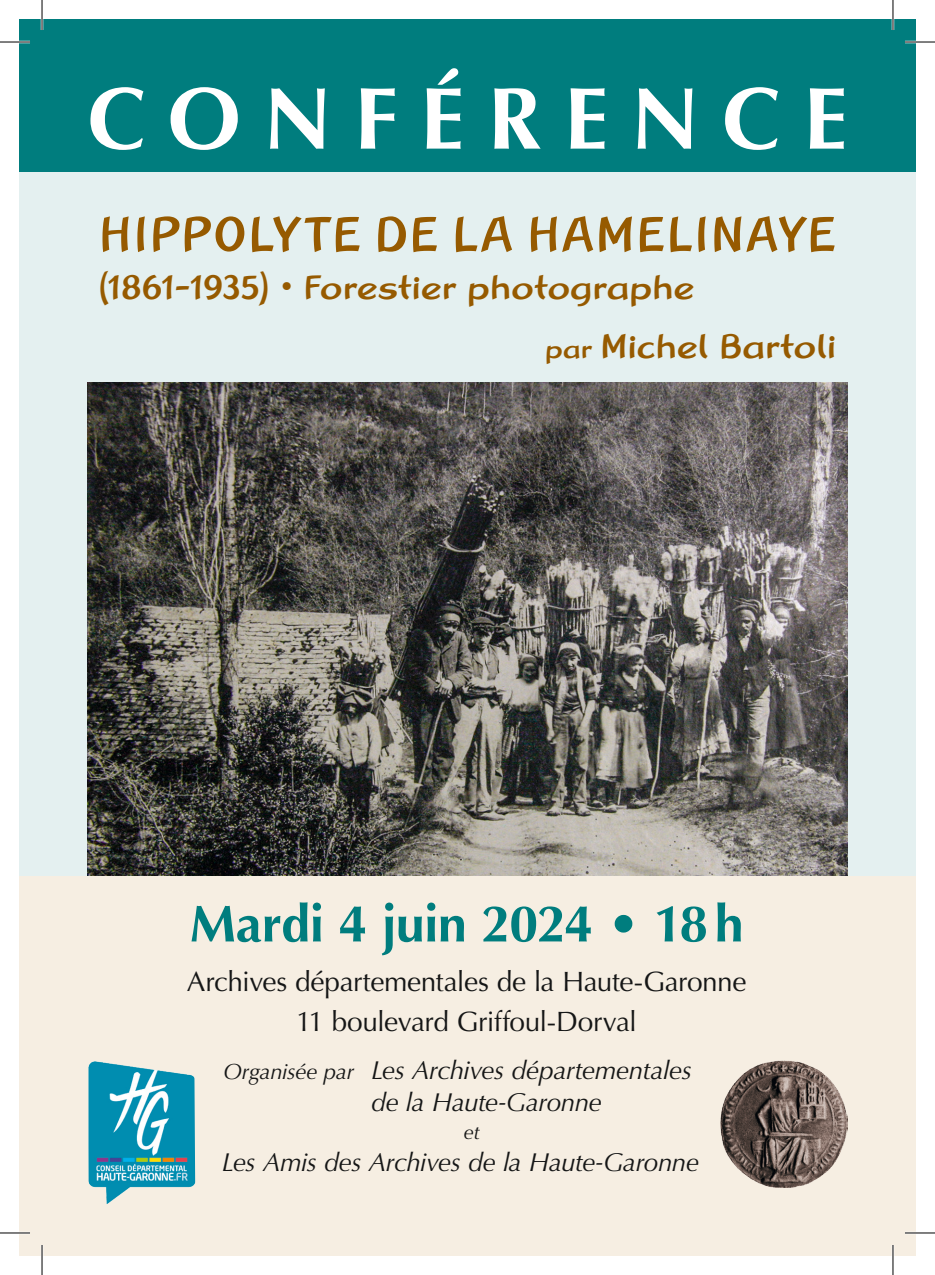
<style>
.page{position:relative;width:935px;height:1275px;background:#fff}
.page>*{position:absolute;margin:0;border:0;box-sizing:border-box;transform-origin:0 0}
.t1{font:700 88px "Optima";letter-spacing:.26em;color:#fff}
.t2{font:500 52px "Linotype Rana";letter-spacing:.035em;color:#965a00}
.t3{font:700 52px "Optima";letter-spacing:-.01em;color:#007d7e}
.t4{font:500 36px/59.4px "Linotype Rana";letter-spacing:-.005em;color:#965a00}
.t5{font:28px/40px "Optima";letter-spacing:-.015em;color:#151616;text-align:center}
.t6{font:italic 26px/31.2px "Optima";letter-spacing:-.015em;color:#151616}
.t7{font:italic 20px "Optima";color:#151616}
.s1{font-size:28px}
.s2{font-size:22px}
</style>
<div class="page">
<div style="left:19px;top:19px;width:896px;height:153px;background:#007d7e"></div>
<div style="left:19px;top:172px;width:896px;height:709px;background:#e4f0f0"></div>
<div style="left:19px;top:875px;width:896px;height:380px;background:#f6eee2"></div>
<img style="left:720px;top:1060px;width:127px;height:127px">
<img style="left:88px;top:1061px;width:107px;height:143px">
<img style="left:87px;top:382px;width:760px;height:493px">
<hr style="left:0;top:41px;width:30px;height:2px;background:#fff">
<hr style="left:904px;top:41px;width:30px;height:2px;background:#fff">
<hr style="left:0;top:1231px;width:30px;height:3px;background:#fff">
<hr style="left:904px;top:1231px;width:30px;height:3px;background:#fff">
<hr style="left:41px;top:0;width:2px;height:30px;background:#fff">
<hr style="left:41px;top:1245px;width:2px;height:30px;background:#fff">
<hr style="left:891px;top:0;width:3px;height:30px;background:#fff">
<hr style="left:891px;top:1245px;width:3px;height:30px;background:#fff">
<hr style="left:0;top:42px;width:30px;height:1px;background:#000">
<hr style="left:904px;top:42px;width:30px;height:1px;background:#000">
<hr style="left:0;top:1232px;width:30px;height:1px;background:#000">
<hr style="left:904px;top:1232px;width:30px;height:1px;background:#000">
<hr style="left:42px;top:0;width:1px;height:30px;background:#000">
<hr style="left:42px;top:1245px;width:1px;height:30px;background:#000">
<hr style="left:892px;top:0;width:1px;height:30px;background:#000">
<hr style="left:892px;top:1245px;width:1px;height:30px;background:#000">
<h1 class="t1" style="left:87px;top:68px;width:761px">CONFÉRENCE</h1>
<h2 class="t2" style="left:99px;top:202px;width:738px">HIPPOLYTE DE LA HAMELINAYE</h2>
<h3 class="t4" style="left:545px;top:256px;width:292px;text-indent:-446px">(1861-1935) • Forestier photographe<br><span class="s1">par</span> Michel Bartoli</h3>
<h2 class="t3" style="left:190px;top:893px;width:555px">Mardi 4 juin 2024 • 18h</h2>
<p class="t5" style="left:187px;top:962px;width:561px">Archives départementales de la Haute-Garonne<br>11 boulevard Griffoul-Dorval</p>
<p class="t6" style="left:371px;top:1055px;width:322px;text-indent:-147px"><span class="s2">Organisée par</span> Les Archives départementales de la Haute-Garonne</p>
<p class="t7" style="left:464px;top:1121px;width:17px">et</p>
<p class="t6" style="left:222px;top:1146px;width:478px">Les Amis des Archives de la Haute-Garonne</p>
</div>
